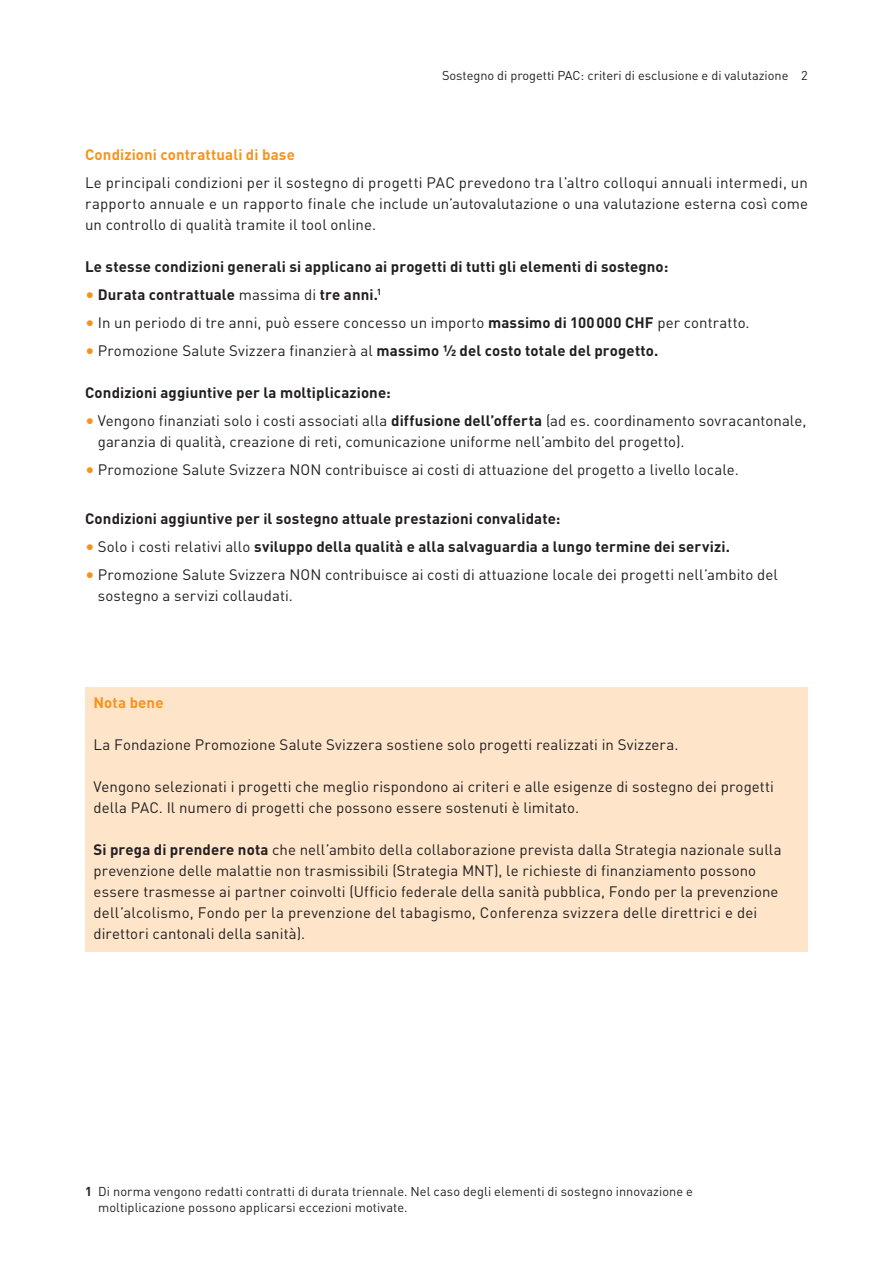
<style>
.page{position:relative;width:893px;height:1263px;background:#fff}
.page>*{position:absolute;margin:0;border:0;box-sizing:border-box;transform-origin:0 0}
.t1{font:15px/21px "DIN Pro";letter-spacing:.005em;color:#231f20}
.t2{font:700 15px "DIN Pro";letter-spacing:.01em;color:#231f20}
.t3{font:700 15px "DIN Pro";letter-spacing:.01em;color:#f7931d}
.t4{font:12.75px/15.8px "DIN Pro";letter-spacing:.005em;color:#231f20}
.s1{font-weight:400;font-size:18px;color:#f7931d}
.s2{font-weight:400}
.s3{font-size:18px;color:#f7931d}
.s4{font-weight:700}
</style>
<div class="page">
<div style="left:85px;top:687px;width:723px;height:265px;background:#fee5ca"></div>
<p class="t4" style="left:442px;top:66px;width:367px">Sostegno di progetti PAC: criteri di esclusione e di valutazione 2</p>
<p class="t3" style="left:85px;top:143px;width:211px">Condizioni contrattuali di base</p>
<p class="t1" style="left:85px;top:171px;width:724px;text-align:justify">Le principali condizioni per il sostegno di progetti PAC prevedono tra l’altro colloqui annuali intermedi, un rapporto annuale e un rapporto finale che include un’autovalutazione o una valutazione esterna così come un controllo di qualità tramite il tool online.</p>
<p class="t2" style="left:85px;top:255px;width:585px">Le stesse condizioni generali si applicano ai progetti di tutti gli elementi di sostegno:</p>
<p class="t2" style="left:85px;top:283px;width:298px"><span class="s1">•</span> Durata contrattuale <span class="s2">massima di</span> tre anni.<sup>1</sup></p>
<p class="t1" style="left:85px;top:311px;width:666px"><span class="s3">•</span> In un periodo di tre anni, può essere concesso un importo <span class="s4">massimo di 100000 CHF</span> per contratto.</p>
<p class="t1" style="left:85px;top:339px;width:575px"><span class="s3">•</span> Promozione Salute Svizzera finanzierà al <span class="s4">massimo ½ del costo totale del progetto.</span></p>
<p class="t2" style="left:85px;top:381px;width:307px">Condizioni aggiuntive per la moltiplicazione:</p>
<p class="t1" style="left:98px;top:409px;width:710px;text-indent:-13px"><span class="s3">•</span> Vengono finanziati solo i costi associati alla <span class="s4">diffusione dell’offerta</span> (ad es. coordinamento sovracantonale, garanzia di qualità, creazione di reti, comunicazione uniforme nell’ambito del progetto).</p>
<p class="t1" style="left:85px;top:458px;width:655px"><span class="s3">•</span> Promozione Salute Svizzera NON contribuisce ai costi di attuazione del progetto a livello locale.</p>
<p class="t2" style="left:85px;top:507px;width:477px">Condizioni aggiuntive per il sostegno attuale prestazioni convalidate:</p>
<p class="t2" style="left:85px;top:535px;width:646px"><span class="s1">•</span> <span class="s2">Solo i costi relativi allo</span> sviluppo della qualità e alla salvaguardia a lungo termine dei servizi.</p>
<p class="t1" style="left:98px;top:563px;width:682px;text-indent:-13px"><span class="s3">•</span> Promozione Salute Svizzera NON contribuisce ai costi di attuazione locale dei progetti nell’ambito del sostegno a servizi collaudati.</p>
<p class="t3" style="left:94px;top:691px;width:72px">Nota bene</p>
<p class="t1" style="left:94px;top:733px;width:586px">La Fondazione Promozione Salute Svizzera sostiene solo progetti realizzati in Svizzera.</p>
<p class="t1" style="left:94px;top:775px;width:682px">Vengono selezionati i progetti che meglio rispondono ai criteri e alle esigenze di sostegno dei progetti della PAC. Il numero di progetti che possono essere sostenuti è limitato.</p>
<p class="t1" style="left:94px;top:838px;width:690px"><span class="s4">Si prega di prendere nota</span> che nell’ambito della collaborazione prevista dalla Strategia nazionale sulla prevenzione delle malattie non trasmissibili (Strategia MNT), le richieste di finanziamento possono essere trasmesse ai partner coinvolti (Ufficio federale della sanità pubblica, Fondo per la prevenzione dell’alcolismo, Fondo per la prevenzione del tabagismo, Conferenza svizzera delle direttrici e dei direttori cantonali della sanità).</p>
<p class="t4" style="left:98px;top:1183px;width:596px;text-indent:-13px"><span class="s4">1</span> Di norma vengono redatti contratti di durata triennale. Nel caso degli elementi di sostegno innovazione e moltiplicazione possono applicarsi eccezioni motivate.</p>
</div>
